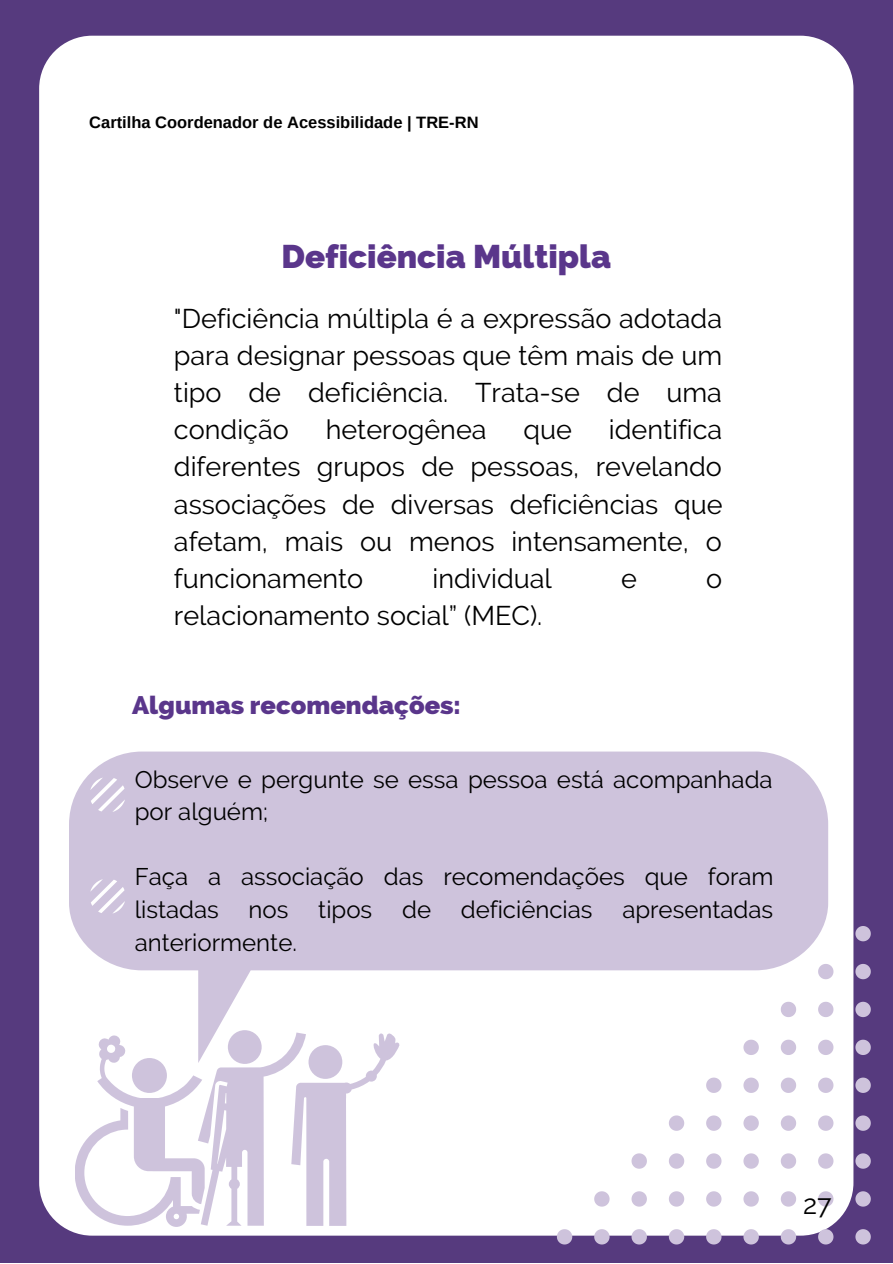
<style>
.page{position:relative;width:893px;height:1264px;background:#fff}
.page>*{position:absolute;margin:0;border:0;box-sizing:border-box;transform-origin:0 0}
.t1{font:800 33px "Raleway";color:#5a368b}
.t2{font:27px/37px "Raleway";color:#000;text-align:justify}
.t3{font:800 25.5px "Raleway";color:#5a368b}
.t4{font:24px/32.5px "Raleway";color:#000}
.t5{font:700 16.5px "Arimo";color:#000}
</style>
<div class="page">
<div style="left:0;top:0;width:892px;height:1262px;background:#563a7e"></div>
<div style="left:39px;top:36px;width:814px;height:1199px;background:#fff;border-radius:53px"></div>
<svg style="left:557px;top:1229px;width:15px;height:15px"></svg>
<svg style="left:594px;top:1229px;width:15px;height:15px"></svg>
<svg style="left:594px;top:1191px;width:15px;height:15px"></svg>
<svg style="left:631px;top:1229px;width:16px;height:15px"></svg>
<svg style="left:631px;top:1191px;width:16px;height:15px"></svg>
<svg style="left:631px;top:1153px;width:16px;height:15px"></svg>
<svg style="left:668px;top:1229px;width:16px;height:15px"></svg>
<svg style="left:669px;top:1191px;width:15px;height:15px"></svg>
<svg style="left:669px;top:1153px;width:15px;height:15px"></svg>
<svg style="left:669px;top:1115px;width:15px;height:15px"></svg>
<svg style="left:706px;top:1229px;width:15px;height:15px"></svg>
<svg style="left:706px;top:1191px;width:15px;height:15px"></svg>
<svg style="left:706px;top:1153px;width:15px;height:15px"></svg>
<svg style="left:706px;top:1115px;width:15px;height:15px"></svg>
<svg style="left:706px;top:1077px;width:15px;height:15px"></svg>
<svg style="left:743px;top:1229px;width:15px;height:15px"></svg>
<svg style="left:743px;top:1191px;width:15px;height:15px"></svg>
<svg style="left:743px;top:1153px;width:15px;height:15px"></svg>
<svg style="left:743px;top:1115px;width:15px;height:15px"></svg>
<svg style="left:743px;top:1077px;width:15px;height:15px"></svg>
<svg style="left:780px;top:1229px;width:16px;height:15px"></svg>
<svg style="left:780px;top:1191px;width:16px;height:15px"></svg>
<svg style="left:780px;top:1153px;width:16px;height:15px"></svg>
<svg style="left:780px;top:1115px;width:16px;height:15px"></svg>
<svg style="left:780px;top:1077px;width:16px;height:15px"></svg>
<svg style="left:818px;top:1229px;width:15px;height:15px"></svg>
<svg style="left:818px;top:1191px;width:15px;height:15px"></svg>
<svg style="left:818px;top:1153px;width:15px;height:15px"></svg>
<svg style="left:818px;top:1115px;width:15px;height:15px"></svg>
<svg style="left:818px;top:1077px;width:15px;height:15px"></svg>
<svg style="left:828px;top:1040px;width:5px;height:15px"></svg>
<svg style="left:828px;top:1002px;width:5px;height:15px"></svg>
<svg style="left:828px;top:964px;width:5px;height:15px"></svg>
<svg style="left:855px;top:1229px;width:15px;height:15px"></svg>
<svg style="left:855px;top:1191px;width:15px;height:15px"></svg>
<svg style="left:855px;top:1153px;width:15px;height:15px"></svg>
<svg style="left:855px;top:1115px;width:15px;height:15px"></svg>
<svg style="left:855px;top:1077px;width:15px;height:15px"></svg>
<svg style="left:855px;top:1039px;width:15px;height:16px"></svg>
<svg style="left:855px;top:1001px;width:15px;height:16px"></svg>
<svg style="left:855px;top:964px;width:15px;height:15px"></svg>
<svg style="left:855px;top:926px;width:15px;height:15px"></svg>
<svg style="left:75px;top:1063px;width:310px;height:163px"></svg>
<div style="left:308px;top:1045px;width:34px;height:33px;background:#cec3dc;border-radius:50%"></div>
<svg style="left:69px;top:751px;width:759px;height:312px;fill:#cec3dc"></svg>
<svg style="left:90px;top:777px;width:35px;height:35px"></svg>
<svg style="left:90px;top:879px;width:35px;height:34px"></svg>
<p class="t5" style="left:89px;top:113px;width:391px">Cartilha Coordenador de Acessibilidade | TRE-RN</p>
<p class="t1" style="left:281px;top:236px;width:331px">Deficiência Múltipla</p>
<p class="t2" style="left:174px;top:300px;width:550px">"Deficiência múltipla é a expressão adotada para designar pessoas que têm mais de um tipo de deficiência. Trata-se de uma condição</p>
<p class="t2" style="left:174px;top:411px;width:550px;text-indent:435px">identifica diferentes grupos de pessoas, revelando associações de diversas deficiências que afetam, mais ou menos intensamente, o funcionamento</p>
<p class="t2" style="left:326px;top:411px;width:162px">heterogênea</p>
<p class="t2" style="left:523px;top:411px;width:50px">que</p>
<p class="t2" style="left:432px;top:559px;width:121px">individual</p>
<p class="t2" style="left:621px;top:559px;width:17px">e</p>
<p class="t2" style="left:706px;top:559px;width:18px">o</p>
<p class="t2" style="left:174px;top:597px;width:370px">relacionamento social” (MEC).</p>
<p class="t3" style="left:132px;top:690px;width:330px">Algumas recomendações:</p>
<p class="t4" style="left:135px;top:762px;width:639px">Observe e pergunte se essa pessoa está acompanhada por alguém;</p>
<p class="t4" style="left:135px;top:860px;width:640px;text-align:justify">Faça a associação das recomendações que foram listadas nos tipos de deficiências apresentadas anteriormente.</p>
<p class="t2" style="left:803px;top:1185px;width:30px">27</p>
</div>
